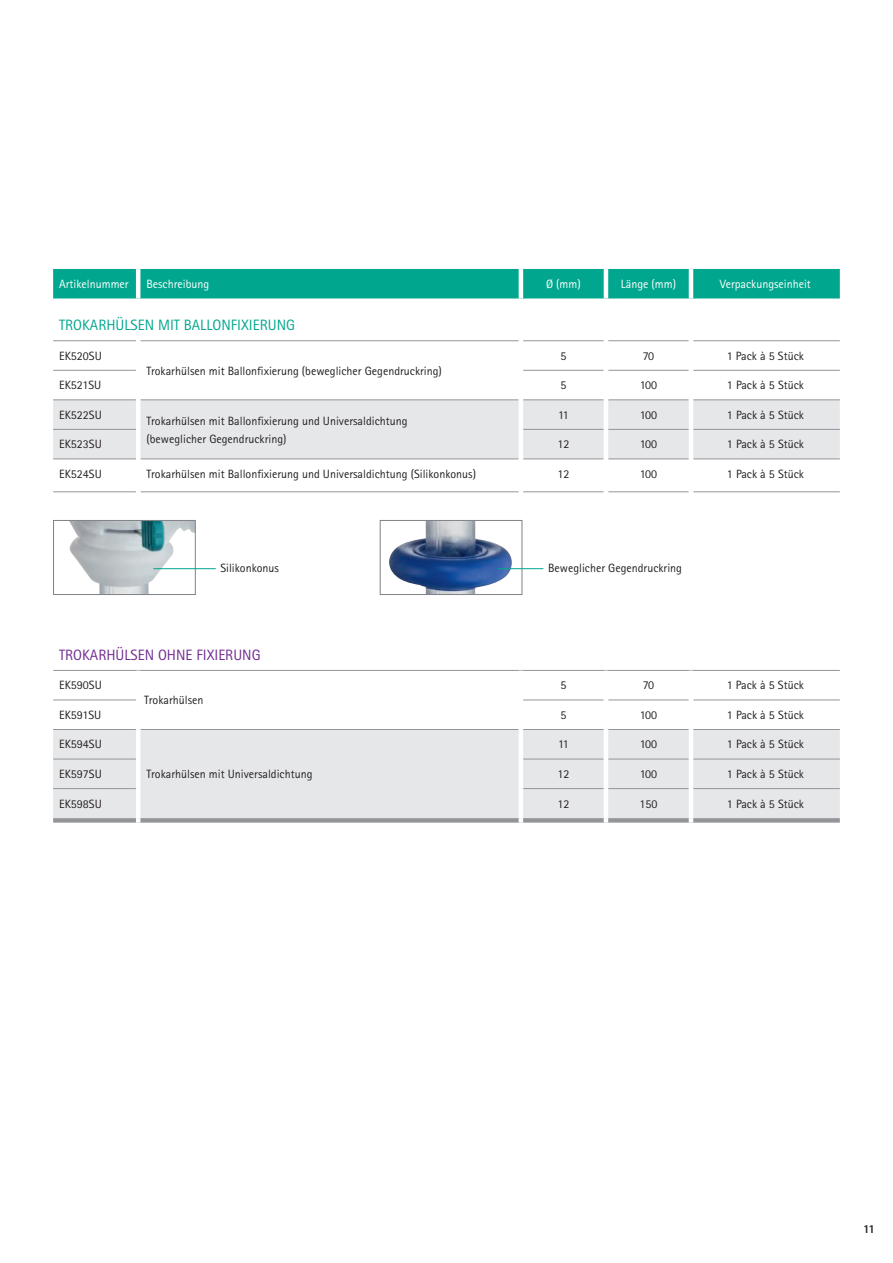
<style>
.page{position:relative;width:893px;height:1263px;background:#fff}
.page>*{position:absolute;margin:0;border:0;box-sizing:border-box;transform-origin:0 0}
.t1{font:15px "Rotis Sans Serif Pro";color:#00a78e}
.t2{font:15px "Rotis Sans Serif Pro";color:#702b91}
.t3{font:12px/18px "Rotis Sans Serif Pro";color:#231f20}
.t4{font:12px "Rotis Sans Serif Pro";color:#fff}
.t5{font:800 12px "Rotis Sans Serif Pro";color:#231f20}
</style>
<div class="page">
<div style="left:53px;top:269px;width:787px;height:29px;background:#00a78e"></div>
<div style="left:53px;top:401px;width:787px;height:58px;background:#e6e7e9"></div>
<hr style="left:53px;top:370px;width:83px;height:1px;background:#939598">
<hr style="left:523px;top:370px;width:81px;height:1px;background:#939598">
<hr style="left:608px;top:370px;width:81px;height:1px;background:#939598">
<hr style="left:693px;top:370px;width:147px;height:1px;background:#939598">
<hr style="left:53px;top:400px;width:83px;height:1px;background:#939598">
<hr style="left:140px;top:400px;width:379px;height:1px;background:#939598">
<hr style="left:523px;top:400px;width:81px;height:1px;background:#939598">
<hr style="left:608px;top:400px;width:81px;height:1px;background:#939598">
<hr style="left:693px;top:400px;width:147px;height:1px;background:#939598">
<hr style="left:53px;top:429px;width:83px;height:1px;background:#939598">
<hr style="left:523px;top:429px;width:81px;height:1px;background:#939598">
<hr style="left:608px;top:429px;width:81px;height:1px;background:#939598">
<hr style="left:693px;top:429px;width:147px;height:1px;background:#939598">
<hr style="left:140px;top:459px;width:379px;height:1px;background:#939598">
<hr style="left:523px;top:459px;width:81px;height:1px;background:#939598">
<hr style="left:608px;top:459px;width:81px;height:1px;background:#939598">
<hr style="left:693px;top:459px;width:147px;height:1px;background:#939598">
<hr style="left:53px;top:340px;width:83px;height:1px;background:#939598">
<hr style="left:140px;top:340px;width:379px;height:1px;background:#939598">
<hr style="left:523px;top:340px;width:81px;height:1px;background:#939598">
<hr style="left:608px;top:340px;width:81px;height:1px;background:#939598">
<hr style="left:693px;top:340px;width:147px;height:1px;background:#939598">
<hr style="left:136px;top:269px;width:4px;height:29px;background:#fff">
<hr style="left:519px;top:269px;width:4px;height:29px;background:#fff">
<hr style="left:604px;top:269px;width:4px;height:29px;background:#fff">
<hr style="left:689px;top:269px;width:4px;height:29px;background:#fff">
<hr style="left:53px;top:459px;width:83px;height:1px;background:#939598">
<hr style="left:53px;top:491px;width:83px;height:1px;background:#939598">
<hr style="left:140px;top:491px;width:379px;height:1px;background:#939598">
<hr style="left:523px;top:491px;width:81px;height:1px;background:#939598">
<hr style="left:608px;top:491px;width:81px;height:1px;background:#939598">
<hr style="left:693px;top:491px;width:147px;height:1px;background:#939598">
<hr style="left:136px;top:400px;width:4px;height:29px;background:#fff">
<hr style="left:519px;top:400px;width:4px;height:29px;background:#fff">
<hr style="left:604px;top:400px;width:4px;height:29px;background:#fff">
<hr style="left:689px;top:400px;width:4px;height:29px;background:#fff">
<hr style="left:136px;top:429px;width:4px;height:30px;background:#fff">
<hr style="left:519px;top:429px;width:4px;height:30px;background:#fff">
<hr style="left:604px;top:429px;width:4px;height:30px;background:#fff">
<hr style="left:689px;top:429px;width:4px;height:30px;background:#fff">
<div style="left:53px;top:730px;width:787px;height:88px;background:#e6e7e9"></div>
<hr style="left:53px;top:700px;width:83px;height:1px;background:#939598">
<hr style="left:523px;top:700px;width:81px;height:1px;background:#939598">
<hr style="left:608px;top:700px;width:81px;height:1px;background:#939598">
<hr style="left:693px;top:700px;width:147px;height:1px;background:#939598">
<hr style="left:53px;top:729px;width:83px;height:1px;background:#939598">
<hr style="left:140px;top:729px;width:379px;height:1px;background:#939598">
<hr style="left:523px;top:729px;width:81px;height:1px;background:#939598">
<hr style="left:608px;top:729px;width:81px;height:1px;background:#939598">
<hr style="left:693px;top:729px;width:147px;height:1px;background:#939598">
<hr style="left:53px;top:759px;width:83px;height:1px;background:#939598">
<hr style="left:523px;top:759px;width:81px;height:1px;background:#939598">
<hr style="left:608px;top:759px;width:81px;height:1px;background:#939598">
<hr style="left:693px;top:759px;width:147px;height:1px;background:#939598">
<hr style="left:53px;top:788px;width:83px;height:1px;background:#939598">
<hr style="left:523px;top:788px;width:81px;height:1px;background:#939598">
<hr style="left:608px;top:788px;width:81px;height:1px;background:#939598">
<hr style="left:693px;top:788px;width:147px;height:1px;background:#939598">
<hr style="left:53px;top:670px;width:85px;height:1px;background:#939598">
<hr style="left:138px;top:670px;width:383px;height:1px;background:#939598">
<hr style="left:521px;top:670px;width:85px;height:1px;background:#939598">
<hr style="left:606px;top:670px;width:85px;height:1px;background:#939598">
<hr style="left:691px;top:670px;width:149px;height:1px;background:#939598">
<hr style="left:136px;top:729px;width:4px;height:30px;background:#fff">
<hr style="left:519px;top:729px;width:4px;height:30px;background:#fff">
<hr style="left:604px;top:729px;width:4px;height:30px;background:#fff">
<hr style="left:689px;top:729px;width:4px;height:30px;background:#fff">
<hr style="left:136px;top:759px;width:4px;height:29px;background:#fff">
<hr style="left:519px;top:759px;width:4px;height:29px;background:#fff">
<hr style="left:604px;top:759px;width:4px;height:29px;background:#fff">
<hr style="left:689px;top:759px;width:4px;height:29px;background:#fff">
<hr style="left:136px;top:788px;width:4px;height:30px;background:#fff">
<hr style="left:519px;top:788px;width:4px;height:30px;background:#fff">
<hr style="left:604px;top:788px;width:4px;height:30px;background:#fff">
<hr style="left:689px;top:788px;width:4px;height:30px;background:#fff">
<svg style="left:53px;top:818px;width:787px;height:5px;background:#9fa1a3"></svg>
<img style="left:69px;top:522px;width:125px;height:71px">
<div style="left:53px;top:520px;width:143px;height:75px;border:1px solid #808285"></div>
<img style="left:389px;top:522px;width:123px;height:71px">
<div style="left:380px;top:520px;width:142px;height:75px;border:1px solid #808285"></div>
<hr style="left:153px;top:568px;width:63px;height:1px;background:#00a78e">
<hr style="left:498px;top:568px;width:45px;height:1px;background:#00a78e">
<p class="t4" style="left:59px;top:277px;width:71px">Artikelnummer</p>
<p class="t4" style="left:146px;top:277px;width:64px">Beschreibung</p>
<p class="t4" style="left:546px;top:277px;width:36px">Ø (mm)</p>
<p class="t4" style="left:621px;top:277px;width:57px">Länge (mm)</p>
<p class="t4" style="left:720px;top:277px;width:93px">Verpackungseinheit</p>
<p class="t1" style="left:59px;top:316px;width:237px">TROKARHÜLSEN MIT BALLONFIXIERUNG</p>
<p class="t3" style="left:59px;top:347px;width:44px">EK520SU</p>
<p class="t3" style="left:146px;top:362px;width:297px">Trokarhülsen mit Ballonfixierung (beweglicher Gegendruckring)</p>
<p class="t3" style="left:560px;top:347px;width:7px">5</p>
<p class="t3" style="left:643px;top:347px;width:13px">70</p>
<p class="t3" style="left:727px;top:347px;width:79px">1 Pack à 5 Stück</p>
<p class="t3" style="left:59px;top:376px;width:44px">EK521SU</p>
<p class="t3" style="left:560px;top:376px;width:7px">5</p>
<p class="t3" style="left:640px;top:376px;width:19px">100</p>
<p class="t3" style="left:727px;top:376px;width:79px">1 Pack à 5 Stück</p>
<p class="t3" style="left:59px;top:406px;width:44px">EK522SU</p>
<p class="t3" style="left:146px;top:412px;width:263px">Trokarhülsen mit Ballonfixierung und Universaldichtung (beweglicher Gegendruckring)</p>
<p class="t3" style="left:558px;top:406px;width:12px">11</p>
<p class="t3" style="left:640px;top:406px;width:19px">100</p>
<p class="t3" style="left:727px;top:406px;width:79px">1 Pack à 5 Stück</p>
<p class="t3" style="left:59px;top:435px;width:44px">EK523SU</p>
<p class="t3" style="left:557px;top:435px;width:13px">12</p>
<p class="t3" style="left:640px;top:435px;width:19px">100</p>
<p class="t3" style="left:727px;top:435px;width:79px">1 Pack à 5 Stück</p>
<p class="t3" style="left:59px;top:465px;width:44px">EK524SU</p>
<p class="t3" style="left:146px;top:465px;width:331px">Trokarhülsen mit Ballonfixierung und Universaldichtung (Silikonkonus)</p>
<p class="t3" style="left:557px;top:465px;width:13px">12</p>
<p class="t3" style="left:640px;top:465px;width:19px">100</p>
<p class="t3" style="left:727px;top:465px;width:79px">1 Pack à 5 Stück</p>
<p class="t3" style="left:220px;top:559px;width:60px">Silikonkonus</p>
<p class="t3" style="left:548px;top:559px;width:135px">Beweglicher Gegendruckring</p>
<p class="t2" style="left:59px;top:646px;width:203px">TROKARHÜLSEN OHNE FIXIERUNG</p>
<p class="t3" style="left:59px;top:676px;width:44px">EK590SU</p>
<p class="t3" style="left:144px;top:691px;width:61px">Trokarhülsen</p>
<p class="t3" style="left:560px;top:676px;width:7px">5</p>
<p class="t3" style="left:643px;top:676px;width:13px">70</p>
<p class="t3" style="left:727px;top:676px;width:79px">1 Pack à 5 Stück</p>
<p class="t3" style="left:59px;top:706px;width:44px">EK591SU</p>
<p class="t3" style="left:560px;top:706px;width:7px">5</p>
<p class="t3" style="left:640px;top:706px;width:19px">100</p>
<p class="t3" style="left:727px;top:706px;width:79px">1 Pack à 5 Stück</p>
<p class="t3" style="left:59px;top:735px;width:44px">EK594SU</p>
<p class="t3" style="left:146px;top:765px;width:167px">Trokarhülsen mit Universaldichtung</p>
<p class="t3" style="left:558px;top:735px;width:12px">11</p>
<p class="t3" style="left:640px;top:735px;width:19px">100</p>
<p class="t3" style="left:727px;top:735px;width:79px">1 Pack à 5 Stück</p>
<p class="t3" style="left:59px;top:765px;width:44px">EK597SU</p>
<p class="t3" style="left:557px;top:765px;width:13px">12</p>
<p class="t3" style="left:640px;top:765px;width:19px">100</p>
<p class="t3" style="left:727px;top:765px;width:79px">1 Pack à 5 Stück</p>
<p class="t3" style="left:59px;top:794px;width:44px">EK598SU</p>
<p class="t3" style="left:557px;top:794px;width:13px">12</p>
<p class="t3" style="left:639px;top:794px;width:19px">150</p>
<p class="t3" style="left:727px;top:794px;width:79px">1 Pack à 5 Stück</p>
<p class="t5" style="left:863px;top:1221px;width:14px">11</p>
</div>
